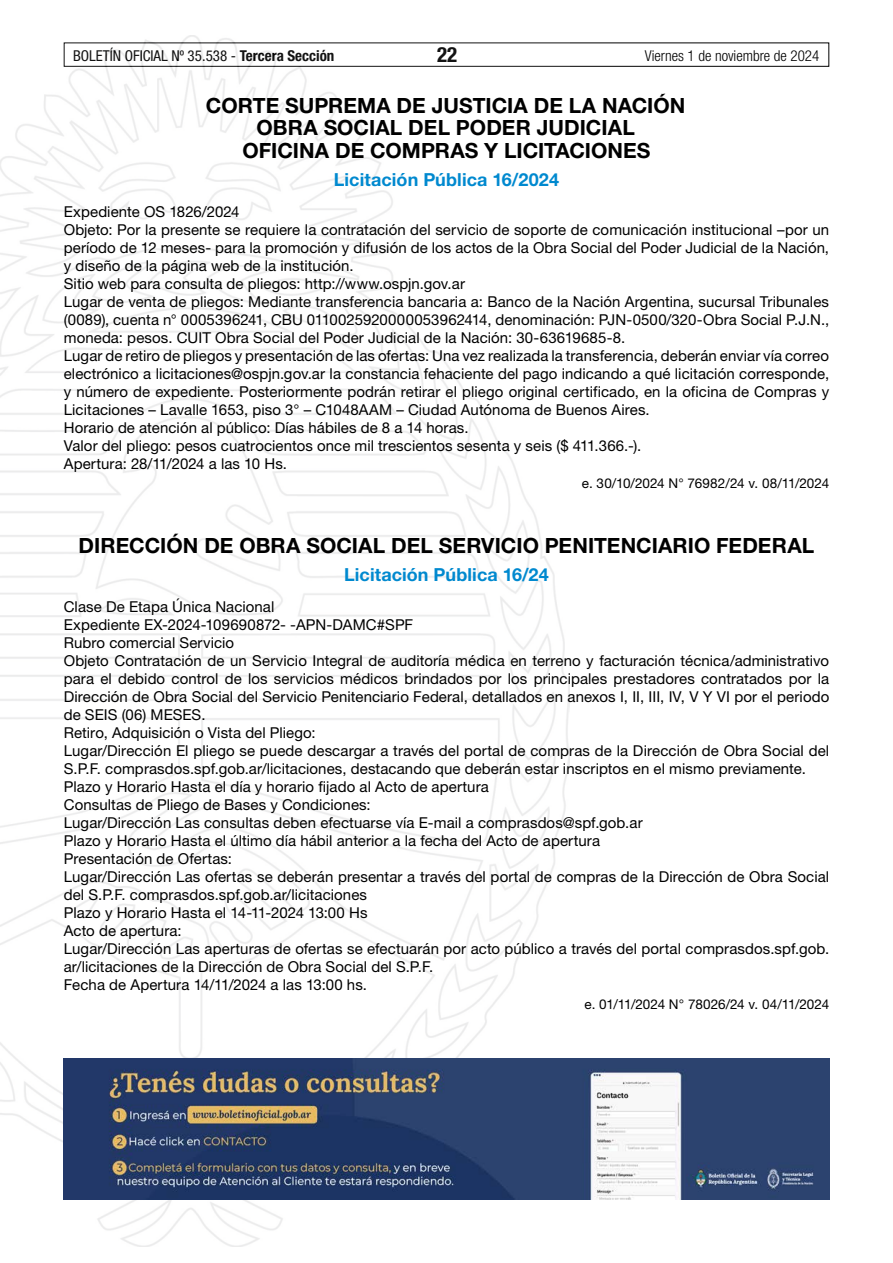
<style>
.page{position:relative;width:893px;height:1263px;background:#fff}
.page>*{position:absolute;margin:0;border:0;box-sizing:border-box;transform-origin:0 0}
.t1{font:700 21px "Helvetica Neue LT Std";color:#000}
.t2{font:700 condensed 21px "Helvetica Neue LT Std";color:#000}
.t3{font:700 18px "Helvetica Neue LT Std";letter-spacing:.005em;color:#0089cf}
.t4{font:15px/18px "Helvetica Neue LT Std";letter-spacing:.005em;color:#000}
.t5{font:condensed 15px "Helvetica Neue LT Std";color:#000}
.t6{font:300 condensed 15px "Helvetica Neue LT Std";color:#000}
.t7{font:13.5px "Helvetica Neue LT Std";letter-spacing:-.005em;color:#000}
.s1{font-weight:700}
.s2{color:#fff}
</style>
<div class="page">
<div style="left:64px;top:43px;width:765px;height:24px;border:1px solid #000"></div>
<img style="left:0;top:35px;width:569px;height:1211px">
<img style="left:64px;top:1059px;width:765px;height:140px">
<p class="t5" style="left:73px;top:47px;width:263px">BOLETÍN OFICIAL Nº 35.538 - <span class="s1">Tercera Sección</span></p>
<h1 class="t2" style="left:437px;top:42px;width:22px">22</h1>
<p class="t6" style="left:645px;top:47px;width:176px">Viernes 1 de noviembre de 2024</p>
<h1 class="t1" style="left:206px;top:92px;width:495px">CORTE SUPREMA DE JUSTICIA DE LA NACIÓN <span class="s2">-</span></h1>
<h1 class="t1" style="left:257px;top:115px;width:394px">OBRA SOCIAL DEL PODER JUDICIAL <span class="s2">-</span></h1>
<h1 class="t1" style="left:242px;top:137px;width:410px">OFICINA DE COMPRAS Y LICITACIONES</h1>
<p class="t3" style="left:334px;top:168px;width:227px">Licitación Pública 16/2024</p>
<p class="t4" style="left:64px;top:202px;width:767px">Expediente OS 1826/2024<br>Objeto: Por la presente se requiere la contratación del servicio de soporte de comunicación institucional –por un período de 12 meses- para la promoción y difusión de los actos de la Obra Social del Poder Judicial de la Nación, y diseño de la página web de la institución.<br>Sitio web para consulta de pliegos: http://www.ospjn.gov.ar<br>Lugar de venta de pliegos: Mediante transferencia bancaria a: Banco de la Nación Argentina, sucursal Tribunales (0089), cuenta n° 0005396241, CBU 0110025920000053962414, denominación: PJN-0500/320-Obra Social P.J.N., moneda: pesos. CUIT Obra Social del Poder Judicial de la Nación: 30-63619685-8.<br>Lugar de retiro de pliegos y presentación de las ofertas: Una vez realizada la transferencia, deberán enviar vía correo electrónico a licitaciones@ospjn.gov.ar la constancia fehaciente del pago indicando a qué licitación corresponde, y número de expediente. Posteriormente podrán retirar el pliego original certificado, en la oficina de Compras y Licitaciones – Lavalle 1653, piso 3° – C1048AAM – Ciudad Autónoma de Buenos Aires.<br>Horario de atención al público: Días hábiles de 8 a 14 horas.<br>Valor del pliego: pesos cuatrocientos once mil trescientos sesenta y seis ($ 411.366.-).<br>Apertura: 28/11/2024 a las 10 Hs.</p>
<p class="t7" style="left:582px;top:475px;width:249px">e. 30/10/2024 N° 76982/24 v. 08/11/2024</p>
<h1 class="t1" style="left:79px;top:533px;width:737px">DIRECCIÓN DE OBRA SOCIAL DEL SERVICIO PENITENCIARIO FEDERAL</h1>
<p class="t3" style="left:344px;top:564px;width:206px">Licitación Pública 16/24</p>
<p class="t4" style="left:64px;top:597px;width:767px">Clase De Etapa Única Nacional<br>Expediente EX-2024-109690872- -APN-DAMC#SPF<br>Rubro comercial Servicio<br>Objeto Contratación de un Servicio Integral de auditoría médica en terreno y facturación técnica/administrativo para el debido control de los servicios médicos brindados por los principales prestadores contratados por la Dirección de Obra Social del Servicio Penitenciario Federal, detallados en anexos I, II, III, IV, V Y VI por el periodo de SEIS (06) MESES.<br>Retiro, Adquisición o Vista del Pliego:<br>Lugar/Dirección El pliego se puede descargar a través del portal de compras de la Dirección de Obra Social del S.P.F. comprasdos.spf.gob.ar/licitaciones, destacando que deberán estar inscriptos en el mismo previamente.<br>Plazo y Horario Hasta el día y horario fijado al Acto de apertura<br>Consultas de Pliego de Bases y Condiciones:<br>Lugar/Dirección Las consultas deben efectuarse vía E-mail a comprasdos@spf.gob.ar<br>Plazo y Horario Hasta el último día hábil anterior a la fecha del Acto de apertura<br>Presentación de Ofertas:<br>Lugar/Dirección Las ofertas se deberán presentar a través del portal de compras de la Dirección de Obra Social del S.P.F. comprasdos.spf.gob.ar/licitaciones<br>Plazo y Horario Hasta el 14-11-2024 13:00 Hs<br>Acto de apertura:<br>Lugar/Dirección Las aperturas de ofertas se efectuarán por acto público a través del portal comprasdos.spf.gob. ar/licitaciones de la Dirección de Obra Social del S.P.F.<br>Fecha de Apertura 14/11/2024 a las 13:00 hs.</p>
<p class="t7" style="left:584px;top:996px;width:246px">e. 01/11/2024 N° 78026/24 v. 04/11/2024</p>
</div>
